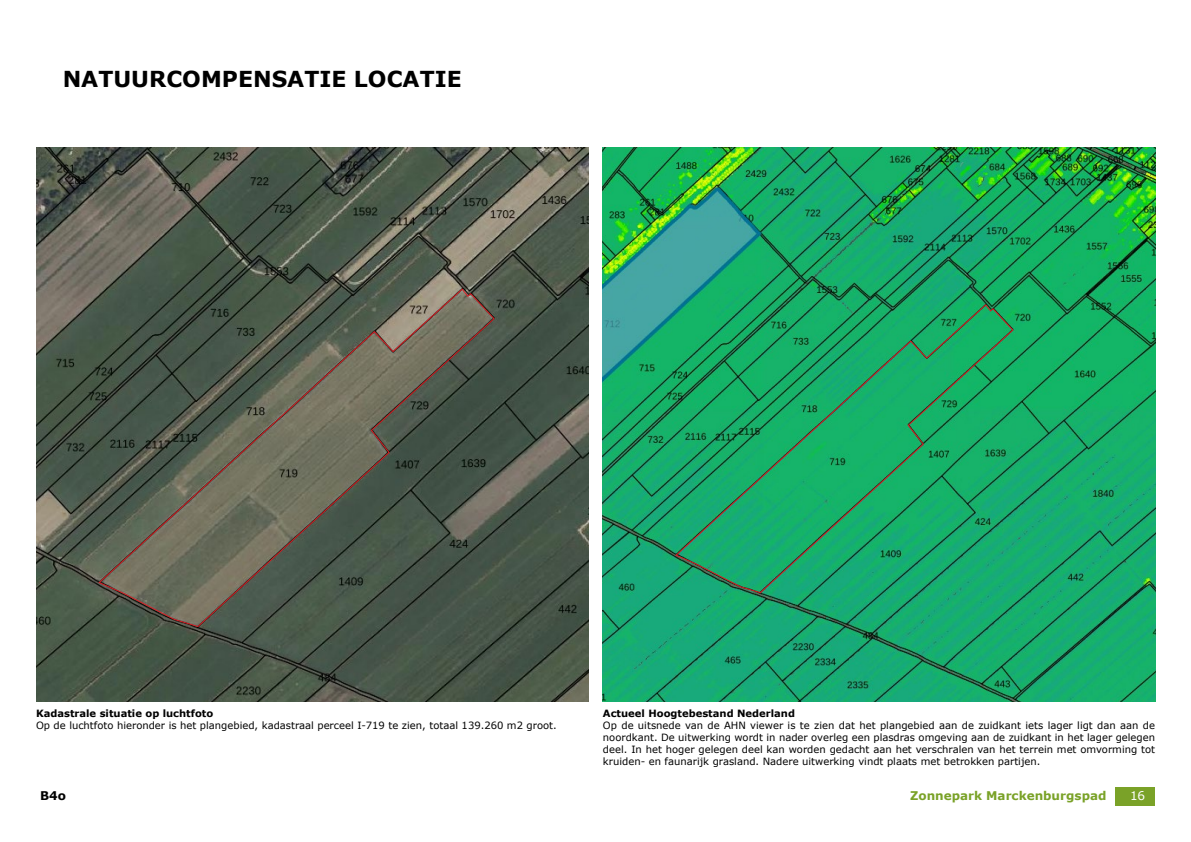
<style>
.page{position:relative;width:1191px;height:842px;background:#fff}
.page>*{position:absolute;margin:0;border:0;box-sizing:border-box;transform-origin:0 0}
.t1{font:700 22px "Verdana";color:#000}
.t2{font:700 12px "Verdana";color:#7aa228}
.t3{font:700 12px "Verdana";color:#000}
.t4{font:12px "Verdana";color:#fff}
.t5{font:10px/12px "Verdana";color:#000;text-align:justify}
.t6{font:700 10px "Verdana";color:#000}
</style>
<div class="page">
<div style="left:1115px;top:787px;width:40px;height:19px;background:#7aa228"></div>
<img style="left:36px;top:147px;width:552px;height:554px">
<img style="left:603px;top:147px;width:552px;height:554px">
<svg style="left:98px;top:288px;width:397px;height:340px"></svg>
<svg style="left:674px;top:303px;width:340px;height:291px"></svg>
<h1 class="t1" style="left:63px;top:64px;width:400px">NATUURCOMPENSATIE LOCATIE</h1>
<p class="t6" style="left:36px;top:706px;width:179px">Kadastrale situatie op luchtfoto</p>
<p class="t5" style="left:36px;top:719px;width:522px">Op de luchtfoto hieronder is het plangebied, kadastraal perceel I-719 te zien, totaal 139.260 m2 groot.</p>
<p class="t6" style="left:603px;top:706px;width:193px">Actueel Hoogtebestand Nederland</p>
<p class="t5" style="left:603px;top:719px;width:553px">Op de uitsnede van de AHN viewer is te zien dat het plangebied aan de zuidkant iets lager ligt dan aan de noordkant. De uitwerking wordt in nader overleg een plasdras omgeving aan de zuidkant in het lager gelegen deel. In het hoger gelegen deel kan worden gedacht aan het verschralen van het terrein met omvorming tot kruiden- en faunarijk grasland. Nadere uitwerking vindt plaats met betrokken partijen.</p>
<p class="t3" style="left:40px;top:787px;width:27px">B4o</p>
<p class="t2" style="left:910px;top:787px;width:198px">Zonnepark Marckenburgspad</p>
<p class="t4" style="left:1130px;top:788px;width:17px">16</p>
</div>
